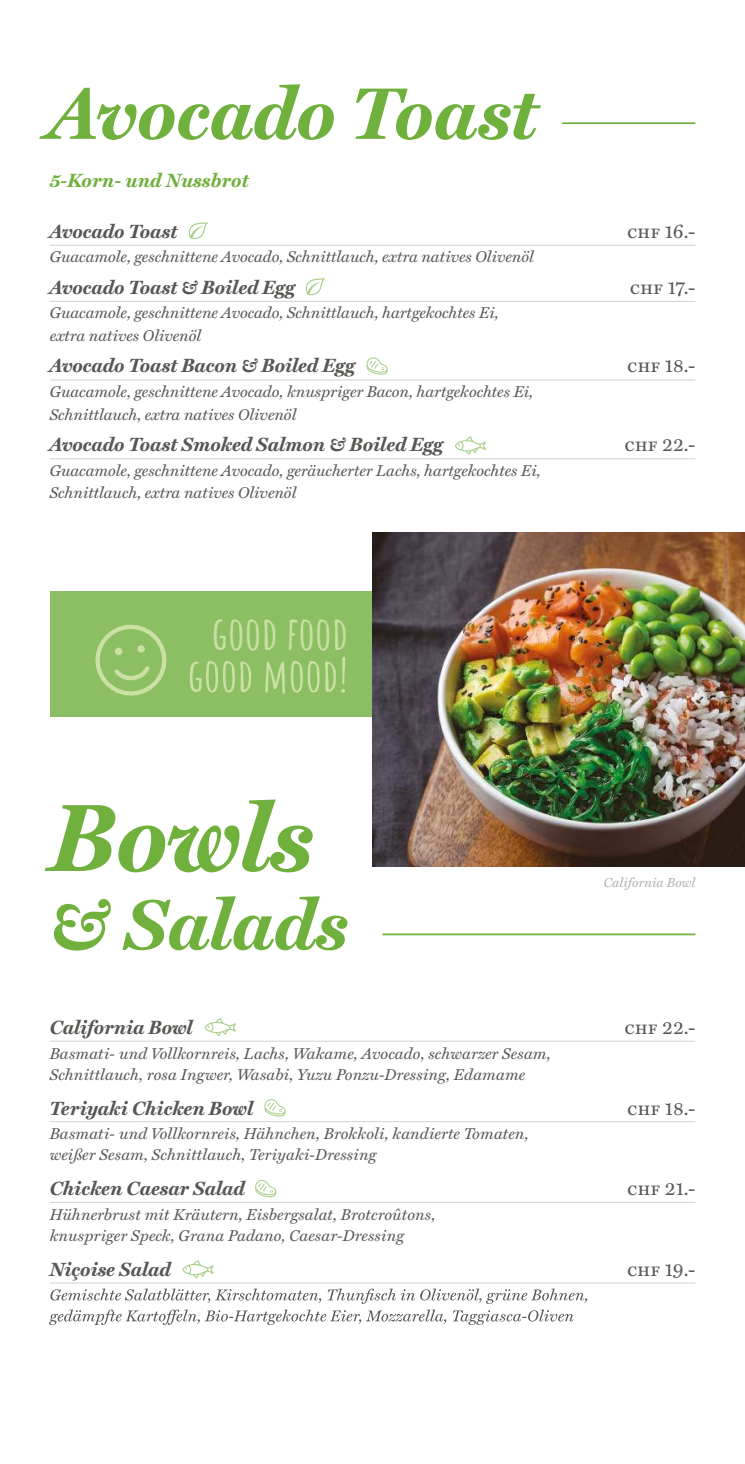
<style>
.page{position:relative;width:745px;height:1464px;background:#fff}
.page>*{position:absolute;margin:0;border:0;box-sizing:border-box;transform-origin:0 0}
.t1{font:italic 700 96.25px "Miller Text";color:#70b03d}
.t2{font:italic 700 73.5px "Miller Text";color:#70b03d}
.t3{font:italic 700 71.4px "Miller Text";color:#70b03d}
.t4{font:700 45.5px "Amatic SC";letter-spacing:.01em;color:#cae0a4}
.t5{font:italic 700 19.25px "Miller Text";color:#575754}
.t6{font:19.25px "Miller Text";color:#575754}
.t7{font:italic 700 19.25px "Miller Text";letter-spacing:.01em;color:#70b03d}
.t8{font:italic 15.75px/21px "Miller Text";color:#575754}
.t9{font:italic 13.12px "Miller Text";color:#b1b1ae}
.s1{font-family:"Miller Text SC"}
</style>
<div class="page">
<div style="left:50px;top:591px;width:692px;height:125px;background:#8cbf63"></div>
<img style="left:372px;top:532px;width:372px;height:334px">
<svg style="left:95px;top:624px;width:72px;height:72px"></svg>
<svg style="left:190px;top:656px;width:155px;height:38px"></svg>
<svg style="left:50px;top:1288px;width:536px;height:15px"></svg>
<svg style="left:49px;top:1309px;width:524px;height:15px"></svg>
<hr style="left:562px;top:122px;width:132px;height:2px;background:#70b03d">
<hr style="left:382px;top:933px;width:312px;height:2px;background:#70b03d">
<svg style="left:205px;top:1018px;width:31px;height:18px"></svg>
<svg style="left:182px;top:1260px;width:31px;height:18px"></svg>
<svg style="left:264px;top:1099px;width:21px;height:17px"></svg>
<svg style="left:255px;top:1179px;width:21px;height:18px"></svg>
<svg style="left:455px;top:436px;width:30px;height:18px"></svg>
<svg style="left:366px;top:357px;width:21px;height:18px"></svg>
<svg style="left:188px;top:222px;width:20px;height:17px"></svg>
<svg style="left:305px;top:278px;width:20px;height:17px"></svg>
<hr style="left:50px;top:1040px;width:644px;height:1px;background:#d1d1d1">
<hr style="left:50px;top:1121px;width:644px;height:1px;background:#d1d1d1">
<hr style="left:50px;top:1202px;width:644px;height:1px;background:#d1d1d1">
<hr style="left:50px;top:1282px;width:644px;height:1px;background:#d1d1d1">
<hr style="left:50px;top:245px;width:644px;height:1px;background:#d1d1d1">
<hr style="left:50px;top:301px;width:644px;height:1px;background:#d1d1d1">
<hr style="left:50px;top:380px;width:644px;height:1px;background:#d1d1d1">
<hr style="left:50px;top:458px;width:644px;height:1px;background:#d1d1d1">
<h2 class="t2" style="left:50px;top:69px;width:489px">Avocado Toast</h2>
<p class="t7" style="left:50px;top:169px;width:200px">5-Korn- und Nussbrot</p>
<p class="t5" style="left:50px;top:219px;width:129px">Avocado Toast</p>
<p class="t6" style="left:626px;top:220px;width:70px"><span class="s1">chf</span> 16.-</p>
<p class="t8" style="left:50px;top:245px;width:485px">Guacamole, geschnittene Avocado, Schnittlauch, extra natives Olivenöl</p>
<p class="t5" style="left:50px;top:275px;width:247px">Avocado Toast &amp; Boiled Egg</p>
<p class="t6" style="left:629px;top:276px;width:67px"><span class="s1">chf</span> 17.-</p>
<p class="t8" style="left:50px;top:300px;width:450px;line-height:22.8px">Guacamole, geschnittene Avocado, Schnittlauch, hartgekochtes Ei, extra natives Olivenöl</p>
<p class="t5" style="left:50px;top:354px;width:307px">Avocado Toast Bacon &amp; Boiled Egg</p>
<p class="t6" style="left:626px;top:354px;width:70px"><span class="s1">chf</span> 18.-</p>
<p class="t8" style="left:50px;top:379px;width:484px;line-height:22.8px">Guacamole, geschnittene Avocado, knuspriger Bacon, hartgekochtes Ei,<br>Schnittlauch, extra natives Olivenöl</p>
<p class="t5" style="left:50px;top:433px;width:395px">Avocado Toast Smoked Salmon &amp; Boiled Egg</p>
<p class="t6" style="left:624px;top:433px;width:72px"><span class="s1">chf</span> 22.-</p>
<p class="t8" style="left:50px;top:458px;width:492px;line-height:22.8px">Guacamole, geschnittene Avocado, geräucherter Lachs, hartgekochtes Ei,<br>Schnittlauch, extra natives Olivenöl</p>
<h3 class="t4" style="left:212px;top:598px;width:137px">GOOD FOOD</h3>
<h1 class="t1" style="left:50px;top:779px;width:264px">Bowls</h1>
<h3 class="t3" style="left:50px;top:881px;width:299px">&amp; Salads</h3>
<p class="t9" style="left:603px;top:871px;width:93px">California Bowl</p>
<p class="t5" style="left:50px;top:1015px;width:144px">California Bowl</p>
<p class="t6" style="left:624px;top:1016px;width:72px"><span class="s1">chf</span> 22.-</p>
<p class="t8" style="left:50px;top:1041px;width:502px">Basmati- und Vollkornreis, Lachs, Wakame, Avocado, schwarzer Sesam,<br>Schnittlauch, rosa Ingwer, Wasabi, Yuzu Ponzu-Dressing, Edamame</p>
<p class="t5" style="left:50px;top:1096px;width:205px">Teriyaki Chicken Bowl</p>
<p class="t6" style="left:626px;top:1096px;width:70px"><span class="s1">chf</span> 18.-</p>
<p class="t8" style="left:50px;top:1122px;width:480px">Basmati- und Vollkornreis, Hähnchen, Brokkoli, kandierte Tomaten, weißer Sesam, Schnittlauch, Teriyaki-Dressing</p>
<p class="t5" style="left:50px;top:1176px;width:196px">Chicken Caesar Salad</p>
<p class="t6" style="left:626px;top:1177px;width:70px"><span class="s1">chf</span> 21.-</p>
<p class="t8" style="left:50px;top:1202px;width:387px">Hühnerbrust mit Kräutern, Eisbergsalat, Brotcroûtons, knuspriger Speck, Grana Padano, Caesar-Dressing</p>
<p class="t5" style="left:50px;top:1257px;width:123px">Niçoise Salad</p>
<p class="t6" style="left:626px;top:1257px;width:70px"><span class="s1">chf</span> 19.-</p>
</div>
